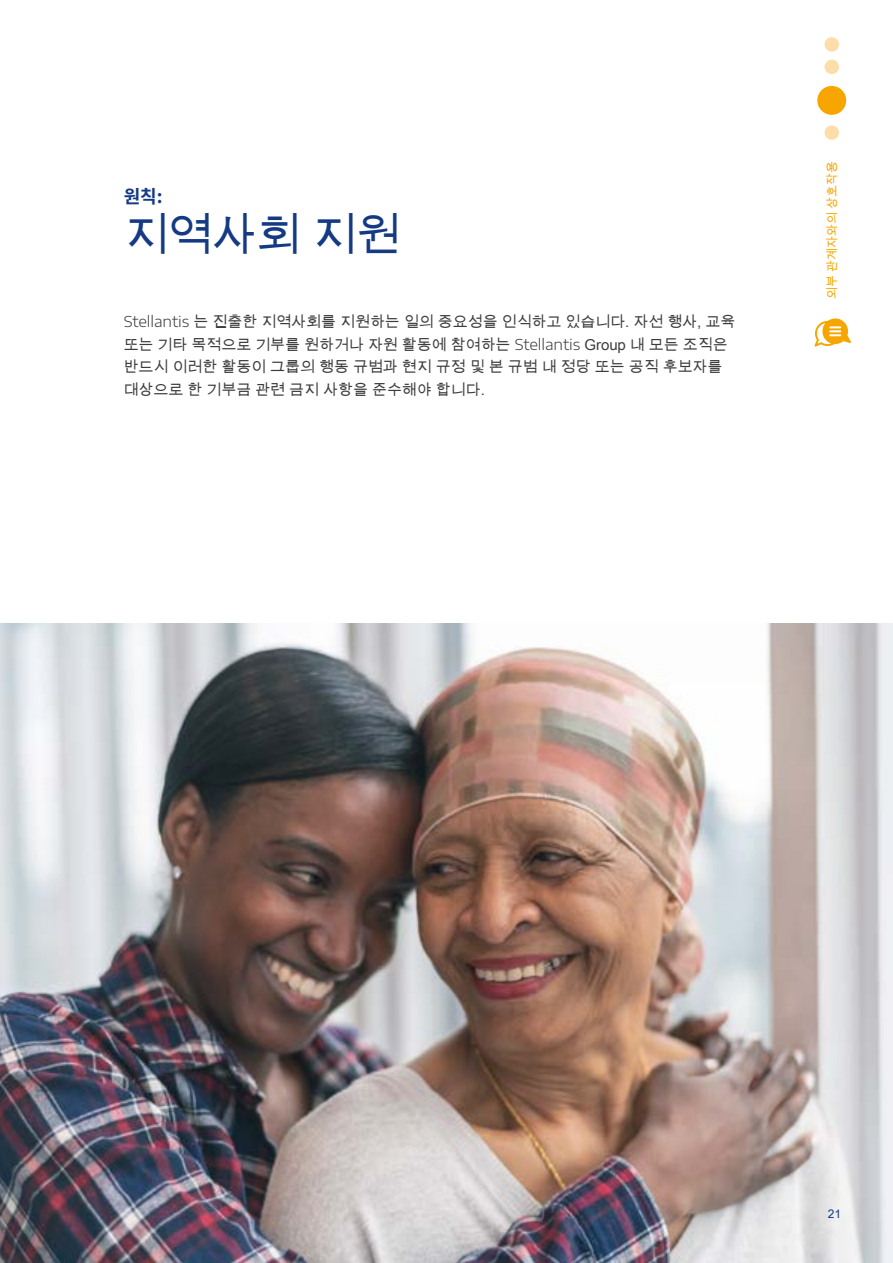
<style>
.page{position:relative;width:893px;height:1263px;background:#fff}
.page>*{position:absolute;margin:0;border:0;box-sizing:border-box;transform-origin:0 0}
.t1{font:45px "Arial Unicode MS";letter-spacing:-.02em;color:#143a84}
.t2{font:700 18px "Source Han Sans";color:#143a84}
.t3{font:15px/22.5px "Arial Unicode MS";letter-spacing:-.005em;color:#3c3c3b}
.t4{font:12px "Arial Unicode MS";color:#f7a600}
.t5{font:12px "Arial Unicode MS";color:#143a84}
.s1{font-family:"Encode Sans Expanded";font-weight:300}
</style>
<div class="page">
<img style="left:0;top:624px;width:893px;height:639px">
<div style="left:824px;top:37px;width:15px;height:15px;background:#fedda8;border-radius:50%"></div>
<div style="left:824px;top:60px;width:15px;height:14px;background:#fedda8;border-radius:50%"></div>
<div style="left:824px;top:125px;width:15px;height:15px;background:#fedda8;border-radius:50%"></div>
<div style="left:817px;top:86px;width:29px;height:29px;background:#f7a600;border-radius:50%"></div>
<svg style="left:814px;top:318px;width:37px;height:29px"></svg>
<p class="t2" style="left:124px;top:186px;width:40px">원칙:</p>
<h1 class="t1" style="left:124px;top:202px;width:279px">지역사회 지원</h1>
<p class="t3" style="left:124px;top:310px;width:613px"><span class="s1">Stellantis</span> 는 진출한 지역사회를 지원하는 일의 중요성을 인식하고 있습니다. 자선 행사, 교육 또는 기타 목적으로 기부를 원하거나 자원 활동에 참여하는 <span class="s1">Stellantis</span> Group 내 모든 조직은 반드시 이러한 활동이 그룹의 행동 규범과 현지 규정 및 본 규범 내 정당 또는 공직 후보자를 대상으로 한 기부금 관련 금지 사항을 준수해야 합니다.</p>
<p class="t4" style="left:823px;top:299px;width:140px;rotate:-90deg">외부 관계자와의 상호작용</p>
<p class="t5" style="left:828px;top:1205px;width:15px">21</p>
</div>
